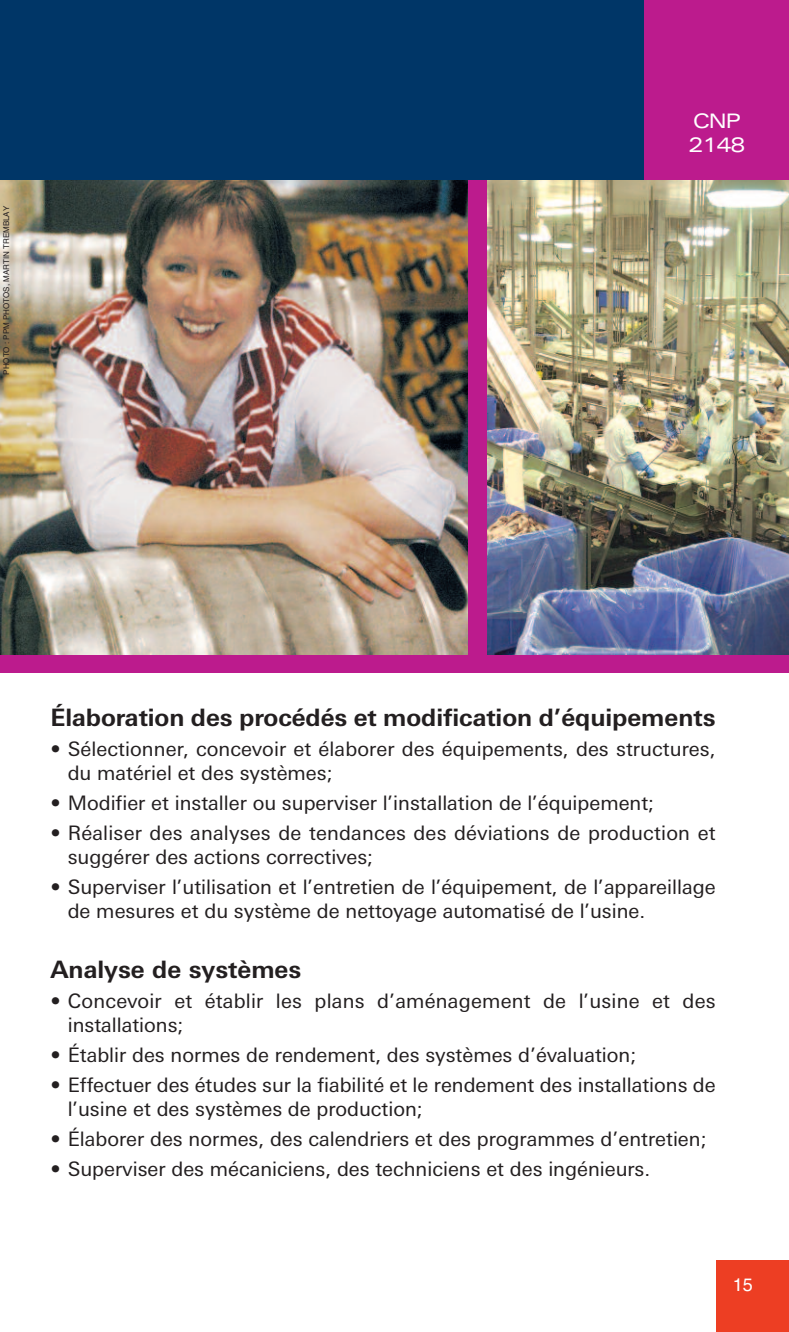
<style>
.page{position:relative;width:789px;height:1332px;background:#fff}
.page>*{position:absolute;margin:0;border:0;box-sizing:border-box;transform-origin:0 0}
.t1{font:700 24px "Linotype Univers Basic";color:#231f20}
.t2{font:20px/24px "Linotype Univers Basic";color:#231f20}
.t3{font:20px/24.4px "Linotype Univers Extd";letter-spacing:-.05em;color:#fff}
.t4{font:18px "Helvetica";color:#fff}
.t5{font:8px "Helvetica";color:#231f20}
</style>
<div class="page">
<img style="left:0;top:180px;width:468px;height:475px">
<img style="left:486px;top:180px;width:302px;height:475px">
<div style="left:468px;top:0;width:18px;height:666px;background:#bc1b8d"></div>
<div style="left:0;top:0;width:788px;height:180px;background:#003667"></div>
<div style="left:644px;top:0;width:144px;height:180px;background:#bc1b8d"></div>
<div style="left:716px;top:1260px;width:72px;height:72px;background:#ed3e23"></div>
<div style="left:0;top:655px;width:788px;height:18px;background:#bc1b8d"></div>
<p class="t5" style="left:3px;top:375px;width:170px;rotate:-90deg">PHOTO : PPM PHOTOS, MARTIN TREMBLAY</p>
<p class="t3" style="left:688px;top:110px;width:58px">CNP<br>2148</p>
<p class="t1" style="left:50px;top:708px;width:666px">Élaboration des procédés et modification d’équipements</p>
<p class="t2" style="left:68px;top:738px;width:649px;text-indent:-17px">• Sélectionner, concevoir et élaborer des équipements, des structures, du matériel et des systèmes;</p>
<p class="t2" style="left:50px;top:792px;width:605px">• Modifier et installer ou superviser l’installation de l’équipement;</p>
<p class="t2" style="left:68px;top:822px;width:649px;text-indent:-17px">• Réaliser des analyses de tendances des déviations de production et suggérer des actions correctives;</p>
<p class="t2" style="left:68px;top:876px;width:649px;text-indent:-17px">• Superviser l’utilisation et l’entretien de l’équipement, de l’appareillage de mesures et du système de nettoyage automatisé de l’usine.</p>
<p class="t1" style="left:50px;top:960px;width:252px">Analyse de systèmes</p>
<p class="t2" style="left:68px;top:990px;width:649px;text-indent:-17px">• Concevoir et établir les plans d’aménagement de l’usine et des installations;</p>
<p class="t2" style="left:50px;top:1044px;width:587px">• Établir des normes de rendement, des systèmes d’évaluation;</p>
<p class="t2" style="left:68px;top:1074px;width:649px;text-indent:-17px">• Effectuer des études sur la fiabilité et le rendement des installations de l’usine et des systèmes de production;</p>
<p class="t2" style="left:50px;top:1128px;width:657px">• Élaborer des normes, des calendriers et des programmes d’entretien;</p>
<p class="t2" style="left:50px;top:1158px;width:601px">• Superviser des mécaniciens, des techniciens et des ingénieurs.</p>
<p class="t4" style="left:732px;top:1278px;width:21px">15</p>
</div>
